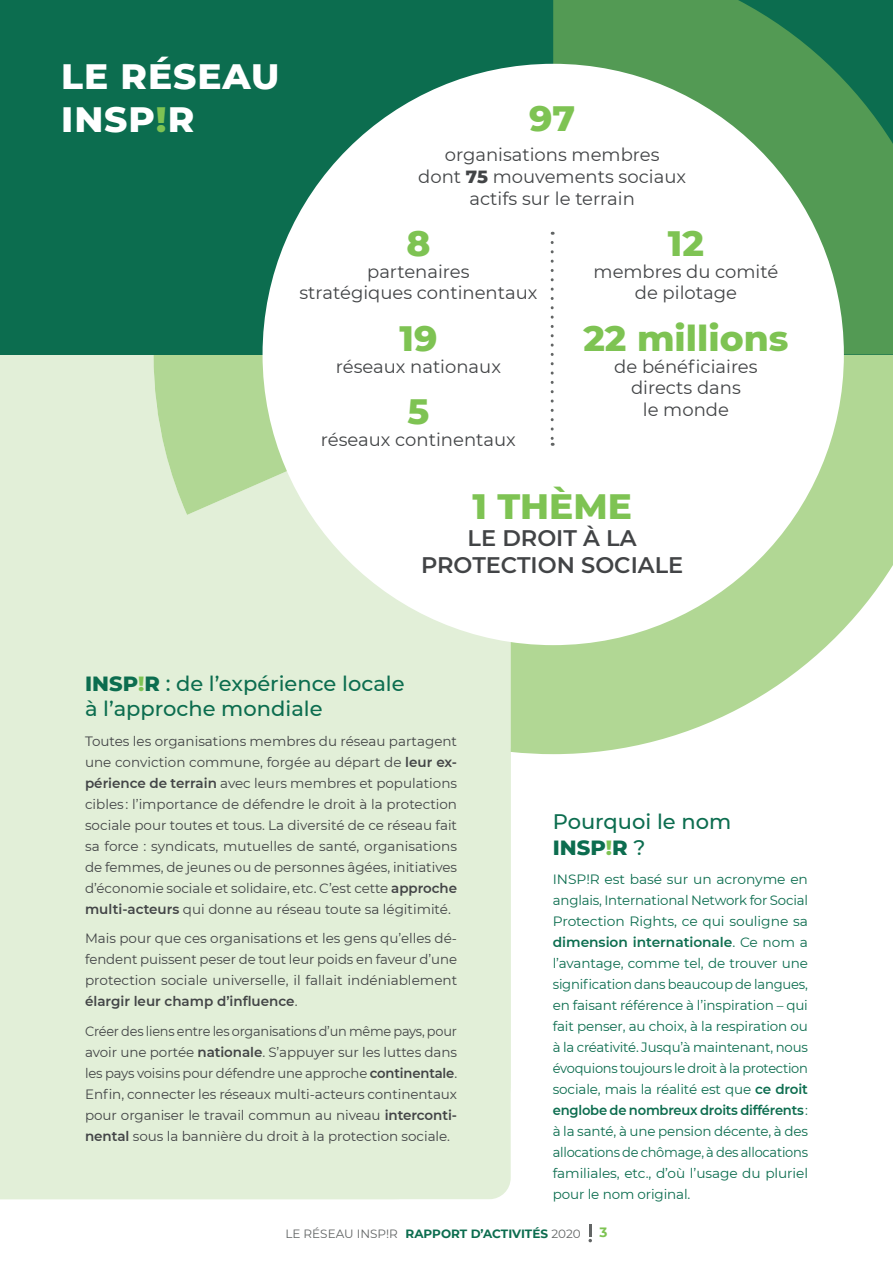
<style>
.page{position:relative;width:893px;height:1263px;background:#fff}
.page>*{position:absolute;margin:0;border:0;box-sizing:border-box;transform-origin:0 0}
.t1{font:800 36px "Montserrat";color:#7ec353}
.t2{font:800 36px/43.2px "Montserrat";letter-spacing:.025em;color:#fff}
.t3{font:600 22.5px/27px "Montserrat";color:#424446;text-align:center}
.t4{font:500 21px/25.2px "Montserrat";color:#0c6d4f}
.t5{font:18px/21.6px "Montserrat";color:#424446;text-align:center}
.t6{font:13.5px/21px "Montserrat";color:#424446;text-align:justify}
.t7{font:13.5px/21px "Montserrat";letter-spacing:-.005em;color:#0c6d4f;text-align:justify}
.t8{font:13.5px/21px "Montserrat";color:#424446;text-align:justify;scale:.95 1}
.t9{font:700 13.5px "Montserrat";color:#7ec353}
.t10{font:12px "Montserrat";color:#626565}
.s1{color:#7ec353}
.s2{font-weight:800}
.s3{font-weight:800;color:#7ec353}
.s4{font-weight:600}
.s5{font-weight:700;color:#0c6d4f}
</style>
<div class="page">
<svg style="left:588px;top:1225px;width:4px;height:17px"></svg>
<div style="left:0;top:354px;width:511px;height:845px;background:#e2efd8"></div>
<svg style="left:154px;top:354px;width:157px;height:161px;background:#badba2"></svg>
<svg style="left:154px;top:354px;width:11px;height:96px"></svg>
<svg style="left:511px;top:354px;width:382px;height:400px;fill:#b1d794"></svg>
<div style="left:0;top:0;width:893px;height:354px;background:#0c6d4f"></div>
<svg style="left:553px;top:0;width:340px;height:354px;fill:#539a54"></svg>
<div style="left:263px;top:64px;width:581px;height:581px;background:#fff;border-radius:50%"></div>
<svg style="left:550px;top:242px;width:4px;height:204px"></svg>
<h1 class="t2" style="left:61px;top:53px;width:220px">LE RÉSEAU<br>INSP<span class="s1">!</span>R</h1>
<h1 class="t1" style="left:529px;top:92px;width:48px">97</h1>
<h3 class="t5" style="left:418px;top:143px;width:269px">organisations membres<br>dont <span class="s2">75</span> mouvements sociaux actifs sur le terrain</h3>
<h1 class="t1" style="left:406px;top:217px;width:26px">8</h1>
<h3 class="t5" style="left:299px;top:260px;width:240px">partenaires<br>stratégiques continentaux</h3>
<h1 class="t1" style="left:399px;top:312px;width:39px">19</h1>
<h3 class="t5" style="left:336px;top:355px;width:167px">réseaux nationaux</h3>
<h1 class="t1" style="left:407px;top:385px;width:23px">5</h1>
<h3 class="t5" style="left:321px;top:428px;width:196px">réseaux continentaux</h3>
<h1 class="t1" style="left:668px;top:217px;width:38px">12</h1>
<h3 class="t5" style="left:593px;top:260px;width:186px">membres du comité de pilotage</h3>
<h1 class="t1" style="left:583px;top:312px;width:207px">22 millions</h1>
<h3 class="t5" style="left:614px;top:355px;width:145px">de bénéficiaires directs dans<br>le monde</h3>
<h1 class="t1" style="left:472px;top:480px;width:161px">1 THÈME</h1>
<h2 class="t3" style="left:421px;top:524px;width:264px">LE DROIT À LA<br>PROTECTION SOCIALE</h2>
<h3 class="t4" style="left:85px;top:670px;width:321px"><span class="s2">INSP</span><span class="s3">!</span><span class="s2">R</span> : de l’expérience locale à l’approche mondiale</h3>
<p class="t6" style="left:85px;top:730px;width:374px">Toutes les organisations membres du réseau partagent une conviction commune, forgée au départ de <span class="s4">leur ex&shy;périence de terrain</span> avec leurs membres et populations cibles : l’importance de défendre le droit à la protection sociale pour toutes et tous. La diversité de ce réseau fait sa force : syndicats, mutuelles de santé, organisations de femmes, de jeunes ou de personnes âgées, initiatives d’économie sociale et solidaire, etc. C’est cette <span class="s4">approche multi-acteurs</span> qui donne au réseau toute sa légitimité.</p>
<p class="t6" style="left:85px;top:928px;width:374px">Mais pour que ces organisations et les gens qu’elles dé&shy;fendent puissent peser de tout leur poids en faveur d’une protection sociale universelle, il fallait indéniablement <span class="s4">élargir leur champ d’influence</span>.</p>
<p class="t8" style="left:85px;top:1020px;width:393px">Créer des liens entre les organisations d’un même pays, pour avoir une portée <span class="s4">nationale</span>. S’appuyer sur les luttes dans les pays voisins pour défendre une approche <span class="s4">continentale</span>.<br>Enfin, connecter les réseaux multi-acteurs continentaux pour organiser le travail commun au niveau <span class="s4">interconti&shy;nental</span> sous la bannière du droit à la protection sociale.</p>
<h3 class="t4" style="left:553px;top:808px;width:180px">Pourquoi le nom<br><span class="s2">INSP</span><span class="s3">!</span><span class="s2">R</span> ?</h3>
<p class="t7" style="left:553px;top:868px;width:257px">INSP!R est basé sur un acronyme en anglais, International Network for Social Protection Rights, ce qui souligne sa <span class="s4">dimension internationale</span>. Ce nom a l’avantage, comme tel, de trouver une signification dans beaucoup de langues, en faisant référence à l’inspiration – qui fait penser, au choix, à la respiration ou à la créativité. Jusqu’à maintenant, nous évoquions toujours le droit à la protection sociale, mais la réalité est que <span class="s4">ce droit englobe de nombreux droits différents</span> : à la santé, à une pension décente, à des allocations de chômage, à des allocations familiales, etc., d’où l’usage du pluriel pour le nom original.</p>
<p class="t10" style="left:285px;top:1225px;width:297px">LE RÉSEAU INSP!R <span class="s5">RAPPORT D’ACTIVITÉS</span> 2020</p>
<p class="t9" style="left:600px;top:1222px;width:9px">3</p>
</div>
